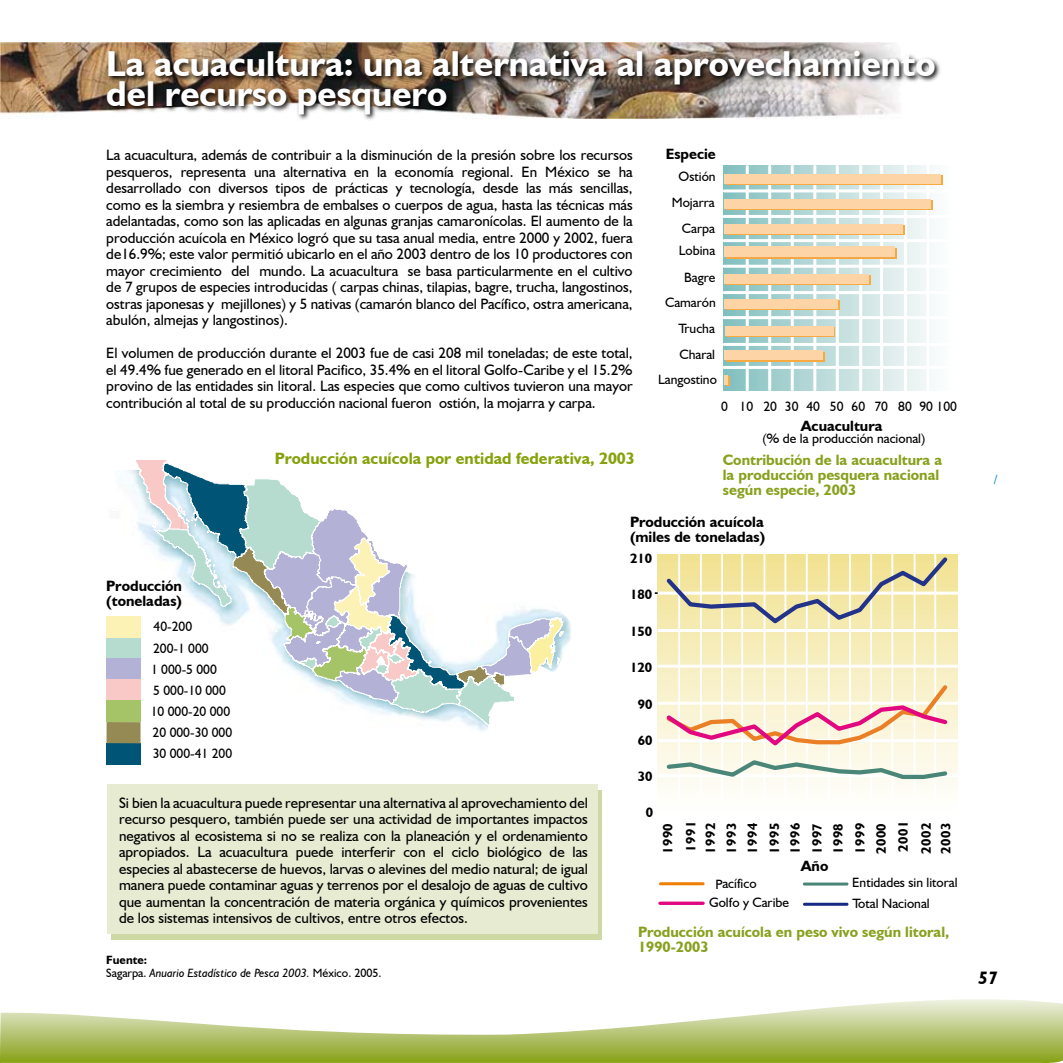
<style>
.page{position:relative;width:1063px;height:1063px;background:#fff}
.page>*{position:absolute;margin:0;border:0;box-sizing:border-box;transform-origin:0 0}
.t1{font:700 36px/30px "Humanist 521 BT";color:#fff}
.t2{font:italic 700 18px "Humanist 521 BT";color:#000}
.t3{font:700 16.35px "Humanist 521 BT";color:#86a10b}
.t4{font:15px/16.5px "Humanist 521 BT";color:#000;text-align:justify}
.t5{font:700 15px/15px "Humanist 521 BT";color:#87a11e}
.t6{font:700 15px/15px "Humanist 521 BT";color:#000}
.t7{font:700 14.85px "Humanist 521 BT";color:#000}
.t8{font:13.5px/21.1px "Humanist 521 BT";color:#000}
.t9{font:700 13.5px/21.8px "Humanist 521 BT";letter-spacing:.04em;color:#000}
.t10{font:italic 12px/13.5px "Humanist 521 BT";color:#000}
.t11{font:italic 12px "Humanist 521 BT";color:#008bd0}
.s1{font-weight:700;font-style:normal}
.s2{font-style:normal}
</style>
<div class="page">
<div style="left:111px;top:791px;width:491px;height:149px;background:#ced8a5"></div>
<div style="left:107px;top:784px;width:490px;height:150px;background:#e6ebd2"></div>
<img style="left:0;top:43px;width:894px;height:72px">
<svg style="left:0;top:1013px;width:1px;height:49px"></svg>
<svg style="left:1px;top:999px;width:1062px;height:63px"></svg>
<img style="left:104px;top:48px;width:836px;height:72px">
<svg style="left:724px;top:165px;width:219px;height:225px;background:#c8e1df"></svg>
<hr style="left:746px;top:166px;width:3px;height:224px;background:#fff">
<hr style="left:768px;top:166px;width:3px;height:224px;background:#fff">
<hr style="left:791px;top:166px;width:3px;height:224px;background:#fff">
<hr style="left:813px;top:166px;width:3px;height:224px;background:#fff">
<hr style="left:836px;top:166px;width:3px;height:224px;background:#fff">
<hr style="left:859px;top:166px;width:3px;height:224px;background:#fff">
<hr style="left:880px;top:166px;width:3px;height:224px;background:#fff">
<hr style="left:904px;top:166px;width:3px;height:225px;background:#fff">
<hr style="left:926px;top:166px;width:3px;height:224px;background:#fff">
<div style="left:726px;top:176px;width:216px;height:9px;background:#f6aa41"></div>
<div style="left:725px;top:174px;width:216px;height:10px;background:#fcd4a5"></div>
<div style="left:726px;top:201px;width:206px;height:9px;background:#f6aa41"></div>
<div style="left:725px;top:199px;width:206px;height:10px;background:#fcd4a5"></div>
<div style="left:726px;top:226px;width:178px;height:9px;background:#f6aa41"></div>
<div style="left:725px;top:224px;width:178px;height:10px;background:#fcd4a5"></div>
<div style="left:726px;top:276px;width:145px;height:9px;background:#f6aa41"></div>
<div style="left:724px;top:274px;width:145px;height:10px;background:#fcd4a5"></div>
<div style="left:726px;top:301px;width:113px;height:9px;background:#f6aa41"></div>
<div style="left:725px;top:299px;width:113px;height:10px;background:#fcd4a5"></div>
<div style="left:726px;top:327px;width:109px;height:10px;background:#fcd4a5"></div>
<div style="left:725px;top:326px;width:109px;height:9px;background:#fcd4a5"></div>
<div style="left:726px;top:352px;width:98px;height:9px;background:#f6aa41"></div>
<div style="left:725px;top:351px;width:98px;height:9px;background:#fcd4a5"></div>
<svg style="left:725px;top:376px;width:4px;height:10px"></svg>
<hr style="left:724px;top:189px;width:227px;height:3px;background:#fff">
<hr style="left:724px;top:215px;width:227px;height:3px;background:#fff">
<hr style="left:724px;top:239px;width:227px;height:3px;background:#fff">
<hr style="left:724px;top:265px;width:227px;height:3px;background:#fff">
<hr style="left:724px;top:316px;width:227px;height:3px;background:#fff">
<hr style="left:724px;top:343px;width:227px;height:3px;background:#fff">
<hr style="left:724px;top:366px;width:227px;height:3px;background:#fff">
<hr style="left:724px;top:291px;width:227px;height:3px;background:#fff">
<div style="left:726px;top:248px;width:170px;height:11px;background:#f5a748"></div>
<div style="left:725px;top:247px;width:170px;height:10px;background:#fcd4a5"></div>
<svg style="left:113px;top:460px;width:452px;height:267px"></svg>
<div style="left:107px;top:637px;width:34px;height:22px;background:#b6dcd0"></div>
<div style="left:107px;top:659px;width:34px;height:21px;background:#b3b2d6"></div>
<div style="left:106px;top:680px;width:34px;height:21px;background:#f8c9c6"></div>
<div style="left:107px;top:701px;width:34px;height:21px;background:#a5c467"></div>
<div style="left:106px;top:743px;width:34px;height:21px;background:#005576"></div>
<div style="left:107px;top:616px;width:34px;height:21px;background:#fcf2b5"></div>
<div style="left:107px;top:722px;width:34px;height:21px;background:#958a54"></div>
<svg style="left:655px;top:554px;width:303px;height:236px"></svg>
<svg style="left:659px;top:882px;width:46px;height:3px"></svg>
<svg style="left:658px;top:902px;width:47px;height:3px"></svg>
<svg style="left:803px;top:883px;width:45px;height:3px"></svg>
<svg style="left:803px;top:903px;width:45px;height:3px"></svg>
<h1 class="t1" style="left:106px;top:48px;width:831px">La acuacultura: una alternativa al aprovechamiento del recurso pesquero</h1>
<p class="t4" style="left:106px;top:147px;width:528px">La acuacultura, además de contribuir a la disminución de la presión sobre los recursos pesqueros, representa una alternativa en la economía regional. En México se ha desarrollado con diversos tipos de prácticas y tecnología, desde las más sencillas, como es la siembra y resiembra de embalses o cuerpos de agua, hasta las técnicas más adelantadas, como son las aplicadas en algunas granjas camaronícolas. El aumento de la producción acuícola en México logró que su tasa anual media, entre 2000 y 2002, fuera de16.9%; este valor permitió ubicarlo en el año 2003 dentro de los 10 productores con mayor crecimiento del mundo. La acuacultura se basa particularmente en el cultivo de 7 grupos de especies introducidas ( carpas chinas, tilapias, bagre, trucha, langostinos, ostras japonesas y mejillones) y 5 nativas (camarón blanco del Pacífico, ostra americana, abulón, almejas y langostinos).</p>
<p class="t4" style="left:106px;top:345px;width:528px">El volumen de producción durante el 2003 fue de casi 208 mil toneladas; de este total, el 49.4% fue generado en el litoral Pacifico, 35.4% en el litoral Golfo-Caribe y el 15.2% provino de las entidades sin litoral. Las especies que como cultivos tuvieron una mayor contribución al total de su producción nacional fueron ostión, la mojarra y carpa.</p>
<p class="t3" style="left:275px;top:448px;width:361px">Producción acuícola por entidad federativa, 2003</p>
<p class="t7" style="left:666px;top:145px;width:51px">Especie</p>
<p class="t8" style="left:679px;top:166px;width:39px">Ostión</p>
<p class="t8" style="left:672px;top:192px;width:44px">Mojarra</p>
<p class="t8" style="left:682px;top:218px;width:35px">Carpa</p>
<p class="t8" style="left:679px;top:237px;width:38px;line-height:26.7px;text-align:center">Lobina<br>Bagre</p>
<p class="t8" style="left:665px;top:289px;width:52px;line-height:25.7px;text-align:right">Camarón<br>Trucha</p>
<p class="t8" style="left:679px;top:344px;width:37px">Charal</p>
<p class="t8" style="left:658px;top:368px;width:60px">Langostino</p>
<p class="t8" style="left:721px;top:396px;width:237px">0 10 20 30 40 50 60 70 80 90 100</p>
<p class="t7" style="left:801px;top:417px;width:83px">Acuacultura</p>
<p class="t8" style="left:762px;top:428px;width:165px">(% de la producción nacional)</p>
<p class="t5" style="left:723px;top:452px;width:221px">Contribución de la acuacultura a la producción pesquera nacional según especie, 2003</p>
<p class="t6" style="left:630px;top:514px;width:137px">Producción acuícola (miles de toneladas)</p>
<p class="t6" style="left:106px;top:578px;width:77px">Producción (toneladas)</p>
<p class="t8" style="left:151px;top:616px;width:81px">40-200<br>200-1 000<br>1 000-5 000<br>5 000-10 000<br>10 000-20 000</p>
<p class="t8" style="left:153px;top:743px;width:81px">30 000-41 200</p>
<p class="t8" style="left:153px;top:722px;width:81px">20 000-30 000</p>
<p class="t4" style="left:119px;top:794px;width:470px">Si bien la acuacultura puede representar una alternativa al aprovechamiento del recurso pesquero, también puede ser una actividad de importantes impactos negativos al ecosistema si no se realiza con la planeación y el ordenamiento apropiados. La acuacultura puede interferir con el ciclo biológico de las especies al abastecerse de huevos, larvas o alevines del medio natural; de igual manera puede contaminar aguas y terrenos por el desalojo de aguas de cultivo que aumentan la concentración de materia orgánica y químicos provenientes de los sistemas intensivos de cultivos, entre otros efectos.</p>
<p class="t10" style="left:106px;top:953px;width:277px"><span class="s1">Fuente:<br></span><span class="s2">Sagarpa.</span> Anuario Estadístico de Pesca 2003. <span class="s2">México. 2005.</span></p>
<p class="t9" style="left:630px;top:547px;width:24px">210</p>
<p class="t9" style="left:630px;top:583px;width:24px">180</p>
<p class="t9" style="left:630px;top:620px;width:24px">150</p>
<p class="t9" style="left:630px;top:656px;width:24px">120</p>
<p class="t9" style="left:638px;top:693px;width:16px">90</p>
<p class="t9" style="left:638px;top:729px;width:16px">60</p>
<p class="t9" style="left:638px;top:766px;width:16px">30</p>
<p class="t9" style="left:646px;top:801px;width:9px">0</p>
<p class="t9" style="left:656px;top:854px;width:35px;line-height:23.1px;rotate:-90deg">1990<br>1991</p>
<p class="t9" style="left:700px;top:854px;width:33px;line-height:21.3px;text-align:justify;rotate:-90deg">1992<br>1993<br>1994<br>1995</p>
<p class="t9" style="left:784px;top:854px;width:35px;rotate:-90deg">1996<br>1997<br>1998<br>1999<br>2000<br>2001<br>2002</p>
<p class="t9" style="left:935px;top:854px;width:33px;rotate:-90deg">2003</p>
<p class="t7" style="left:801px;top:857px;width:29px">Año</p>
<p class="t8" style="left:709px;top:874px;width:81px;line-height:18.9px;text-indent:6px">Pacífico<br>Golfo y Caribe</p>
<p class="t8" style="left:852px;top:872px;width:107px;line-height:20.2px">Entidades sin litoral<br>Total Nacional</p>
<p class="t5" style="left:638px;top:924px;width:313px">Producción acuícola en peso vivo según litoral,<br>1990-2003</p>
<p class="t11" style="left:994px;top:471px;width:5px">/</p>
<p class="t2" style="left:979px;top:967px;width:21px">57</p>
</div>
